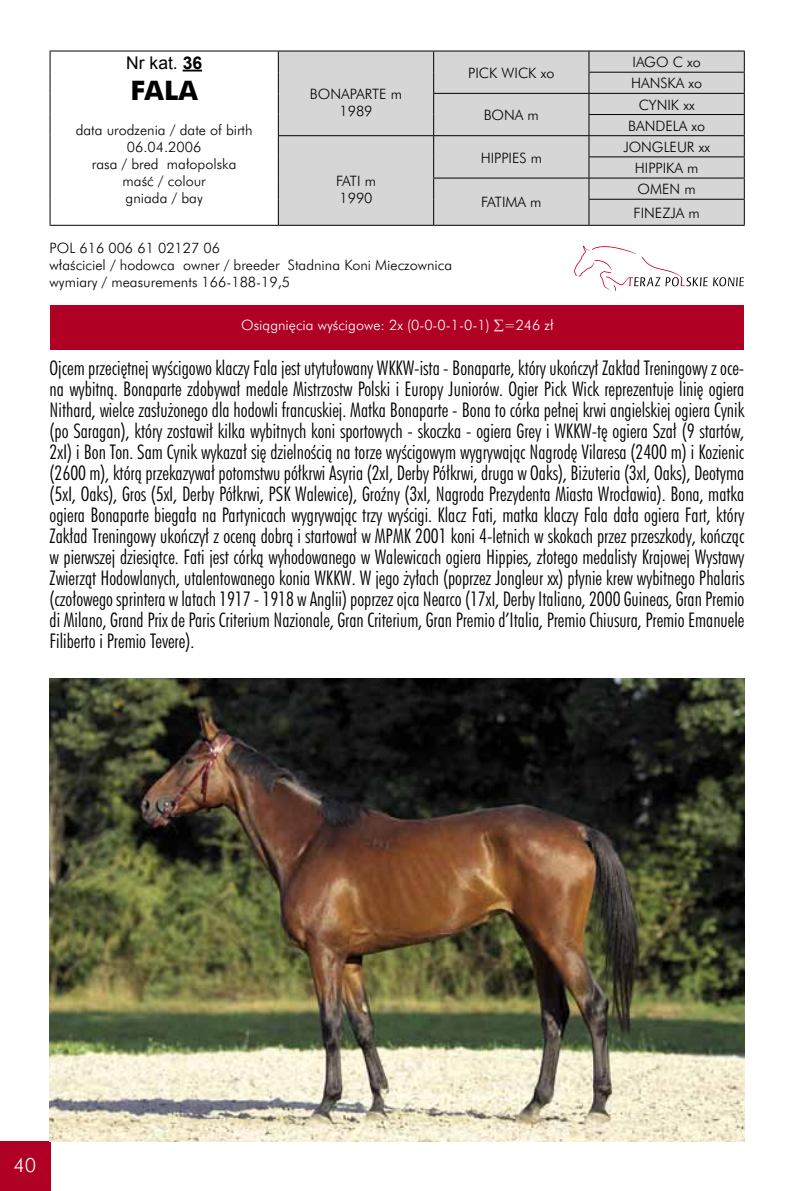
<style>
.page{position:relative;width:794px;height:1191px;background:#fff}
.page>*{position:absolute;margin:0;border:0;box-sizing:border-box;transform-origin:0 0}
.t1{font:700 26.25px "Futura PL";color:#000}
.t2{font:19.25px/21px "Futura Lt Cn PL";color:#000;text-align:justify}
.t3{font:19.25px "Futura Lt PL";color:#fff}
.t4{font:17.5px "Arial";color:#000}
.t5{font:14px/17.2px "Futura Lt PL";color:#000;text-align:center}
.t6{font:14px "Futura Lt PL";color:#fff}
.s1{font-weight:700}
</style>
<div class="page">
<svg style="left:713px;top:277px;width:31px;height:9px"></svg>
<svg style="left:574px;top:246px;width:133px;height:45px"></svg>
<div style="left:50px;top:305px;width:694px;height:44px;background:#b00024"></div>
<div style="left:0;top:1141px;width:50px;height:50px;background:#b00024"></div>
<img style="left:50px;top:678px;width:694px;height:463px">
<div style="left:279px;top:52px;width:465px;height:173px;background:#d6d6d6"></div>
<svg style="left:50px;top:52px;width:1px;height:173px"></svg>
<hr style="left:50px;top:51px;width:228px;height:1px;background:#000">
<hr style="left:50px;top:225px;width:228px;height:1px;background:#000">
<hr style="left:278px;top:51px;width:155px;height:1px;background:#000">
<hr style="left:434px;top:51px;width:155px;height:1px;background:#000">
<hr style="left:589px;top:51px;width:155px;height:1px;background:#000">
<hr style="left:588px;top:72px;width:156px;height:1px;background:#000">
<hr style="left:433px;top:93px;width:156px;height:1px;background:#000">
<hr style="left:589px;top:93px;width:155px;height:1px;background:#000">
<hr style="left:588px;top:114px;width:156px;height:1px;background:#000">
<hr style="left:278px;top:135px;width:155px;height:1px;background:#000">
<hr style="left:434px;top:135px;width:155px;height:1px;background:#000">
<hr style="left:589px;top:135px;width:155px;height:1px;background:#000">
<hr style="left:588px;top:156px;width:156px;height:1px;background:#000">
<hr style="left:433px;top:178px;width:156px;height:1px;background:#000">
<hr style="left:589px;top:178px;width:155px;height:1px;background:#000">
<svg style="left:278px;top:51px;width:1px;height:174px"></svg>
<svg style="left:433px;top:51px;width:1px;height:174px"></svg>
<hr style="left:588px;top:199px;width:156px;height:1px;background:#000">
<svg style="left:588px;top:51px;width:1px;height:174px"></svg>
<svg style="left:744px;top:51px;width:1px;height:174px"></svg>
<hr style="left:278px;top:225px;width:155px;height:1px;background:#000">
<hr style="left:434px;top:225px;width:155px;height:1px;background:#000">
<hr style="left:589px;top:225px;width:155px;height:1px;background:#000">
<svg style="left:183px;top:70px;width:19px;height:1px"></svg>
<p class="t4" style="left:126px;top:51px;width:77px">Nr kat. <span class="s1">36</span></p>
<h1 class="t1" style="left:130px;top:74px;width:69px">FALA</h1>
<p class="t5" style="left:76px;top:121px;width:178px">data urodzenia / date of birth<br>06.04.2006<br>rasa / bred małopolska maść / colour<br>gniada / bay</p>
<p class="t5" style="left:310px;top:85px;width:94px">BONAPARTE m<br>1989</p>
<p class="t5" style="left:336px;top:172px;width:42px;text-align:left">FATI m<br>1990</p>
<p class="t5" style="left:468px;top:64px;width:87px">PICK WICK xo</p>
<p class="t5" style="left:631px;top:51px;width:73px;line-height:21.2px;text-align:left">IAGO C xo<br>HANSKA xo</p>
<p class="t5" style="left:484px;top:106px;width:57px">BONA m</p>
<p class="t5" style="left:628px;top:94px;width:78px;line-height:21.2px">CYNIK xx<br>BANDELA xo</p>
<p class="t5" style="left:481px;top:149px;width:63px">HIPPIES m</p>
<p class="t5" style="left:623px;top:136px;width:88px;line-height:21.2px">JONGLEUR xx<br>HIPPIKA m</p>
<p class="t5" style="left:481px;top:193px;width:62px">FATIMA m</p>
<p class="t5" style="left:633px;top:177px;width:68px;line-height:23.6px;text-align:left">OMEN m<br>FINEZJA m</p>
<p class="t5" style="left:50px;top:239px;width:404px;text-align:left">POL 616 006 61 02127 06<br>właściciel / hodowca owner / breeder Stadnina Koni Mieczownica wymiary / measurements 166-188-19,5</p>
<p class="t6" style="left:241px;top:317px;width:314px">Osiągnięcia wyścigowe: 2x (0-0-0-1-0-1) ∑=246 zł</p>
<p class="t2" style="left:50px;top:357px;width:696px">Ojcem przeciętnej wyścigowo klaczy Fala jest utytułowany WKKW-ista - Bonaparte, który ukończył Zakład Treningowy z oce&shy;na wybitną. Bonaparte zdobywał medale Mistrzostw Polski i Europy Juniorów. Ogier Pick Wick reprezentuje linię ogiera Nithard, wielce zasłużonego dla hodowli francuskiej. Matka Bonaparte - Bona to córka pełnej krwi angielskiej ogiera Cynik (po Saragan), który zostawił kilka wybitnych koni sportowych - skoczka - ogiera Grey i WKKW-tę ogiera Szał (9 startów, 2xI) i Bon Ton. Sam Cynik wykazał się dzielnością na torze wyścigowym wygrywając Nagrodę Vilaresa (2400 m) i Kozienic (2600 m), którą przekazywał potomstwu półkrwi Asyria (2xI, Derby Półkrwi, druga w Oaks), Biżuteria (3xI, Oaks), Deotyma (5xI, Oaks), Gros (5xI, Derby Półkrwi, PSK Walewice), Groźny (3xI, Nagroda Prezydenta Miasta Wrocławia). Bona, matka ogiera Bonaparte biegała na Partynicach wygrywając trzy wyścigi. Klacz Fati, matka klaczy Fala dała ogiera Fart, który Zakład Treningowy ukończył z oceną dobrą i startował w MPMK 2001 koni 4-letnich w skokach przez przeszkody, kończąc w pierwszej dziesiątce. Fati jest córką wyhodowanego w Walewicach ogiera Hippies, złotego medalisty Krajowej Wystawy Zwierząt Hodowlanych, utalentowanego konia WKKW. W jego żyłach (poprzez Jongleur xx) płynie krew wybitnego Phalaris (czołowego sprintera w latach 1917 - 1918 w Anglii) poprzez ojca Nearco (17xI, Derby Italiano, 2000 Guineas, Gran Premio di Milano, Grand Prix de Paris Criterium Nazionale, Gran Criterium, Gran Premio d’Italia, Premio Chiusura, Premio Emanuele Filiberto i Premio Tevere).</p>
<p class="t3" style="left:13px;top:1153px;width:24px">40</p>
</div>
